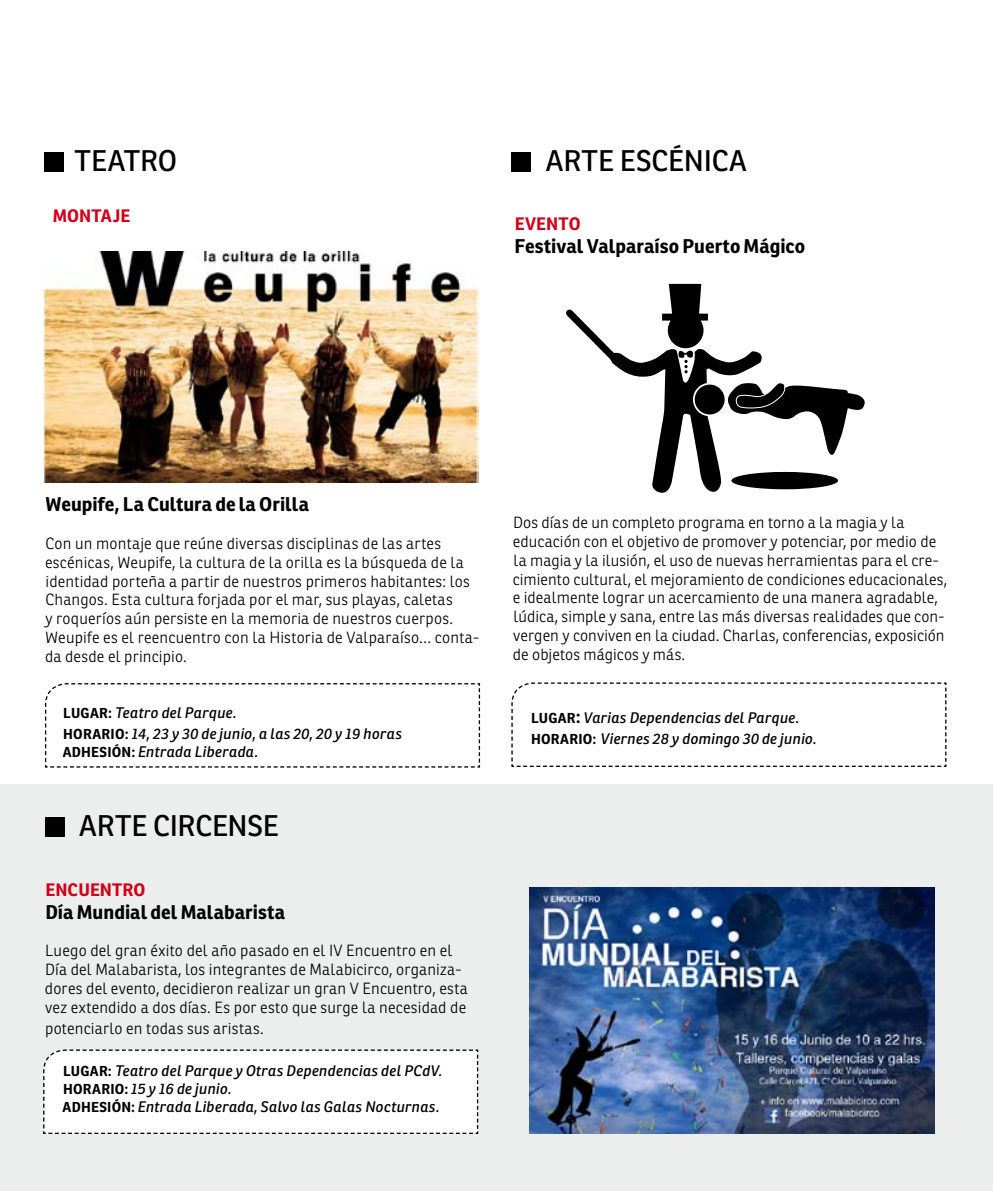
<style>
.page{position:relative;width:993px;height:1191px;background:#fff}
.page>*{position:absolute;margin:0;border:0;box-sizing:border-box;transform-origin:0 0}
.t1{font:29.05px "Ronnia";color:#000}
.t2{font:700 19.25px "Ronnia";letter-spacing:.005em;color:#000}
.t3{font:700 17.5px "Ronnia";letter-spacing:.005em;color:#d10019}
.t4{font:300 15.75px/18.9px "Ronnia";letter-spacing:.01em;color:#000}
.t5{font:italic 14.88px/21px "Ronnia";letter-spacing:.015em;color:#000}
.s1{font-weight:700;font-style:normal;font-size:14px}
.s2{font-weight:700;font-style:normal;font-size:17.5px}
</style>
<div class="page">
<div style="left:0;top:784px;width:992px;height:407px;background:#eceded"></div>
<div style="left:43px;top:1049px;width:435px;height:85px;background:#fff"></div>
<img style="left:43px;top:251px;width:435px;height:231px">
<svg style="left:45px;top:683px;width:435px;height:85px"></svg>
<div style="left:511px;top:152px;width:19px;height:19px;background:#000"></div>
<img style="left:529px;top:887px;width:404px;height:247px">
<div style="left:45px;top:817px;width:19px;height:19px;background:#000"></div>
<svg style="left:511px;top:682px;width:435px;height:85px"></svg>
<div style="left:45px;top:152px;width:19px;height:19px;background:#000"></div>
<svg style="left:566px;top:284px;width:299px;height:209px"></svg>
<h1 class="t1" style="left:75px;top:143px;width:104px">TEATRO</h1>
<p class="t3" style="left:53px;top:204px;width:79px">MONTAJE</p>
<h1 class="t1" style="left:545px;top:143px;width:202px">ARTE ESCÉN ICA</h1>
<p class="t3" style="left:514px;top:212px;width:67px">EVENTO</p>
<p class="t2" style="left:514px;top:234px;width:292px">Festival Valparaíso Puerto Mágico</p>
<p class="t2" style="left:45px;top:492px;width:265px">Weupife, La Cultura de la Orilla</p>
<p class="t4" style="left:45px;top:533px;width:435px">Con un montaje que reúne diversas disciplinas de las artes escénicas, Weupife, la cultura de la orilla es la búsqueda de la identidad porteña a partir de nuestros primeros habitantes: los Changos. Esta cultura forjada por el mar, sus playas, caletas<br>y roqueríos aún persiste en la memoria de nuestros cuerpos.<br>Weupife es el reencuentro con la Historia de Valparaíso… conta&shy;da desde el principio.</p>
<p class="t5" style="left:63px;top:702px;width:340px"><span class="s1">Lugar:</span> Teatro del Parque.<br><span class="s1">HORARIO:</span> 14, 23 y 30 de junio, a las 20, 20 y 19 horas</p>
<p class="t5" style="left:63px;top:741px;width:197px"><span class="s1">ADHESIÓN:</span> Entrada Liberada.</p>
<h1 class="t1" style="left:79px;top:808px;width:201px">ARTE CIRCENSE</h1>
<p class="t3" style="left:45px;top:878px;width:56px">Encuent</p>
<p class="t3" style="left:123px;top:878px;width:22px">ro</p>
<p class="t2" style="left:45px;top:899px;width:241px">Día Mundial del Malabarista</p>
<p class="t4" style="left:45px;top:941px;width:424px">Luego del gran éxito del año pasado en el IV Encuentro en el Día del Malabarista, los integrantes de Malabicirco, organiza&shy;dores del evento, decidieron realizar un gran V Encuentro, esta vez extendido a dos días. Es por esto que surge la necesidad de</p>
<p class="t4" style="left:45px;top:1019px;width:220px">potenciarlo en todas sus aristas.</p>
<p class="t5" style="left:63px;top:1062px;width:381px;line-height:17.8px"><span class="s1">Lugar:</span> Teatro del Parque y Otras Dependencias del PCdV.<br><span class="s1">HORARIO:</span> 15 y 16 de junio.<br><span class="s1">ADHESIÓN:</span> Entrada Liberada, Salvo las Galas Nocturnas.</p>
<p class="t4" style="left:512px;top:513px;width:435px">Dos días de un completo programa en torno a la magia y la educación con el objetivo de promover y potenciar, por medio de la magia y la ilusión, el uso de nuevas herramientas para el cre&shy;cimiento cultural, el mejoramiento de condiciones educacionales, e idealmente lograr un acercamiento de una manera agradable, lúdica, simple y sana, entre las más diversas realidades que con&shy;vergen y conviven en la ciudad. Charlas, conferencias, exposición de objetos mágicos y más.</p>
<p class="t5" style="left:531px;top:707px;width:287px"><span class="s1">Lugar</span><span class="s2">:</span> Varias Dependencias del Parque.<br><span class="s1">HORARIO:</span> Viernes 28 y domingo 30 de junio.</p>
</div>
